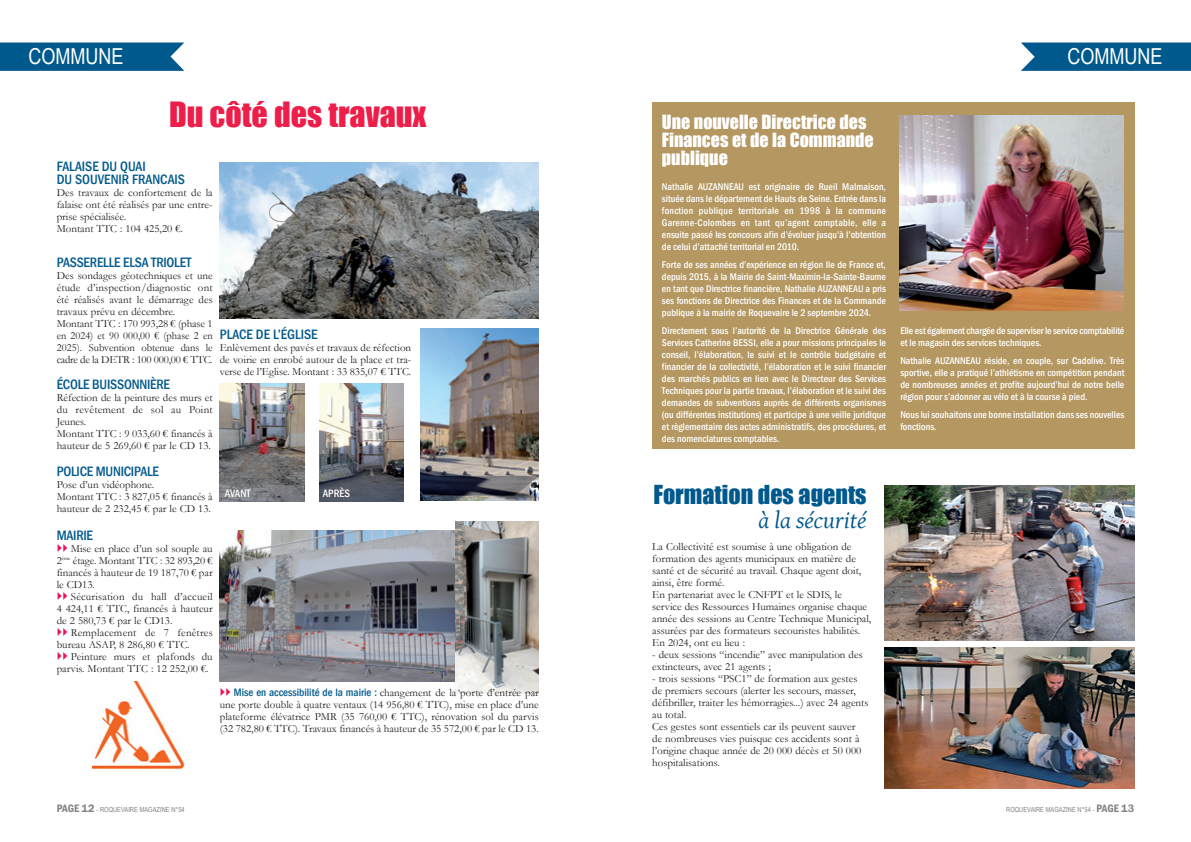
<style>
.page{position:relative;width:1191px;height:842px;background:#fff}
.page>*{position:absolute;margin:0;border:0;box-sizing:border-box;transform-origin:0 0}
.t1{font:32px "Impact";color:#ed1f4a}
.t2{font:24px "Impact";color:#00598c}
.t3{font:italic 24px "Gentium Basic";color:#00598c}
.t4{font:22px "Arial Narrow";color:#fff}
.t5{font:18px/18px "Impact";color:#fff}
.t6{font:500 condensed 14px "Franklin Gothic";letter-spacing:-.015em;color:#00598c}
.t7{font:11px/12px "Garamond";color:#231f20;text-align:justify}
.t8{font:11px/12px "Garamond";letter-spacing:.02em;color:#231f20}
.t9{font:500 condensed 11px "Franklin Gothic";color:#fff}
.t10{font:500 condensed 10px/12px "Franklin Gothic";color:#fff;text-align:justify}
.t11{font:7px "Arial Narrow";color:#808285}
.s1{font-family:"Fn T Basic Shapes 1";color:#ed1255}
.s2{font-family:"Franklin Gothic";font-weight:600;font-stretch:condensed;font-size:11px}
.s3{font-family:"Franklin Gothic";font-weight:600;font-size:11px}
.s4{font-family:"Franklin Gothic";font-weight:500;font-stretch:condensed;color:#00598c}
</style>
<div class="page">
<svg style="left:0;top:43px;width:184px;height:28px;background:#0a5f90"></svg>
<svg style="left:1021px;top:43px;width:170px;height:28px;background:#0b6091"></svg>
<img style="left:220px;top:530px;width:236px;height:152px">
<img style="left:92px;top:681px;width:94px;height:88px">
<img style="left:220px;top:383px;width:84px;height:118px">
<img style="left:220px;top:162px;width:318px;height:156px">
<div style="left:652px;top:102px;width:482px;height:347px;background:#b49761"></div>
<img style="left:899px;top:116px;width:224px;height:195px">
<img style="left:420px;top:329px;width:118px;height:171px">
<img style="left:319px;top:383px;width:84px;height:118px">
<img style="left:884px;top:486px;width:250px;height:154px">
<img style="left:884px;top:648px;width:250px;height:140px">
<img style="left:456px;top:522px;width:83px;height:171px">
<p class="t4" style="left:28px;top:44px;width:97px">COMMUNE</p>
<p class="t1" style="left:169px;top:95px;width:259px">Du côté des travaux</p>
<p class="t6" style="left:57px;top:159px;width:91px">FALAISE DU QUAI</p>
<p class="t6" style="left:57px;top:172px;width:130px">DU SOUVENIR FRANCAIS</p>
<p class="t7" style="left:57px;top:187px;width:157px">Des travaux de confortement de la falaise ont été réalisés par une entre&shy;prise spécialisée.</p>
<p class="t7" style="left:57px;top:223px;width:128px">Montant TTC : 104 425,20 €.</p>
<p class="t6" style="left:57px;top:254px;width:136px">PASSERELLE ELSA TRIOLET</p>
<p class="t7" style="left:57px;top:270px;width:157px">Des sondages géotechniques et une étude d’inspection/diagnostic ont été réalisés avant le démarrage des travaux prévu en décembre.</p>
<p class="t7" style="left:57px;top:318px;width:157px">Montant TTC : 170 993,28 € (phase 1 en 2024) et 90 000,00 € (phase 2 en 2025). Subvention obtenue dans le cadre de la DETR : 100 000,00 € TTC.</p>
<p class="t6" style="left:220px;top:326px;width:99px">PLACE DE L’ÉGLISE</p>
<p class="t7" style="left:220px;top:342px;width:193px">Enlèvement des pavés et travaux de réfection de voirie en enrobé autour de la place et tra&shy;verse de l’Eglise. Montant : 33 835,07 € TTC.</p>
<p class="t6" style="left:57px;top:376px;width:115px">ÉCOLE BUISSONNIÈRE</p>
<p class="t7" style="left:57px;top:392px;width:157px">Réfection de la peinture des murs et du revêtement de sol au Point Jeunes.</p>
<p class="t7" style="left:57px;top:428px;width:157px">Montant TTC : 9 033,60 € financés à hauteur de 5 269,60 € par le CD 13.</p>
<p class="t6" style="left:57px;top:464px;width:104px">POLICE MUNICIPALE</p>
<p class="t7" style="left:57px;top:479px;width:99px">Pose d’un vidéophone.</p>
<p class="t7" style="left:57px;top:491px;width:157px">Montant TTC : 3 827,05 € financés à hauteur de 2 232,45 € par le CD 13.</p>
<p class="t9" style="left:225px;top:487px;width:27px">AVANT</p>
<p class="t9" style="left:323px;top:487px;width:29px">APRÈS</p>
<p class="t6" style="left:57px;top:527px;width:38px">MAIRIE</p>
<p class="t7" style="left:57px;top:543px;width:157px"><span class="s1">ZZ</span> Mise en place d’un sol souple au 2<sup>ème</sup> étage. Montant TTC : 32 893,20 € financés à hauteur de 19 187,70 € par le CD13.</p>
<p class="t7" style="left:57px;top:591px;width:157px"><span class="s1">ZZ</span> Sécurisation du hall d’accueil 4 424,11 € TTC, financés à hauteur de 2 580,73 € par le CD13.</p>
<p class="t8" style="left:57px;top:627px;width:157px"><span class="s1">ZZ</span> Remplacement de 7 fenêtres bureau ASAP, 8 286,80 € TTC.</p>
<p class="t7" style="left:57px;top:651px;width:157px"><span class="s1">ZZ</span> Peinture murs et plafonds du parvis. Montant TTC : 12 252,00 €.</p>
<p class="t11" style="left:57px;top:805px;width:130px"><span class="s2">PAGE</span> <span class="s3">12</span> - ROQUEVAIRE MAGAZINE N°54</p>
<p class="t7" style="left:220px;top:686px;width:320px"><span class="s1">ZZ</span> <span class="s4">Mise en accessibilité de la mairie :</span> changement de la porte d’entrée par une porte double à quatre ventaux (14 956,80 € TTC), mise en place d’une plateforme élévatrice PMR (35 760,00 € TTC), rénovation sol du parvis (32 782,80 € TTC). Travaux financés à hauteur de 35 572,00 € par le CD 13.</p>
<p class="t4" style="left:1067px;top:44px;width:97px">COMMUNE</p>
<p class="t5" style="left:662px;top:113px;width:213px">Une nouvelle Directrice des<br>Finances et de la Commande publique</p>
<p class="t10" style="left:662px;top:180px;width:225px">Nathalie AUZANNEAU est originaire de Rueil Malmaison, située dans le département de Hauts de Seine. Entrée dans la fonction publique territoriale en 1998 à la commune Garenne-Colombes en tant qu’agent comptable, elle a ensuite passé les concours afin d’évoluer jusqu’à l’obtention de celui d’attaché territorial en 2010.</p>
<p class="t10" style="left:662px;top:258px;width:225px">Forte de ses années d’expérience en région Ile de France et, depuis 2015, à la Mairie de Saint-Maximin-la-Sainte-Baume en tant que Directrice financière, Nathalie AUZANNEAU a pris ses fonctions de Directrice des Finances et de la Commande publique à la mairie de Roquevaire le 2 septembre 2024.</p>
<p class="t10" style="left:662px;top:324px;width:226px">Directement sous l’autorité de la Directrice Générale des Services Catherine BESSI, elle a pour missions principales le conseil, l’élaboration, le suivi et le contrôle budgétaire et financier de la collectivité, l’élaboration et le suivi financier des marchés publics en lien avec le Directeur des Services Techniques pour la partie travaux, l’élaboration et le suivi des demandes de subventions auprès de différents organismes (ou différentes institutions) et participe à une veille juridique et règlementaire des actes administratifs, des procédures, et des nomenclatures comptables.</p>
<p class="t10" style="left:900px;top:324px;width:225px">Elle est également chargée de superviser le service comptabilité et le magasin des services techniques.</p>
<p class="t10" style="left:900px;top:354px;width:225px">Nathalie AUZANNEAU réside, en couple, sur Cadolive. Très sportive, elle a pratiqué l’athlétisme en compétition pendant de nombreuses années et profite aujourd’hui de notre belle région pour s’adonner au vélo et à la course à pied.</p>
<p class="t10" style="left:900px;top:408px;width:225px">Nous lui souhaitons une bonne installation dans ses nouvelles fonctions.</p>
<p class="t2" style="left:653px;top:480px;width:215px">Formation des agents</p>
<p class="t3" style="left:758px;top:507px;width:110px">à la sécurité</p>
<p class="t7" style="left:652px;top:541px;width:201px">La Collectivité est soumise à une obligation de</p>
<p class="t7" style="left:652px;top:553px;width:211px;text-align:left">formation des agents municipaux en matière de santé et de sécurité au travail. Chaque agent doit, ainsi, être formé.</p>
<p class="t7" style="left:652px;top:589px;width:191px">En partenariat avec le CNFPT et le SDIS, le</p>
<p class="t7" style="left:652px;top:601px;width:221px;text-align:left">service des Ressources Humaines organise chaque année des sessions au Centre Technique Municipal, assurées par des formateurs secouristes habilités.</p>
<p class="t7" style="left:652px;top:637px;width:94px">En 2024, ont eu lieu :</p>
<p class="t7" style="left:652px;top:649px;width:212px">- deux sessions “incendie” avec manipulation des extincteurs, avec 21 agents ;</p>
<p class="t7" style="left:652px;top:673px;width:207px">- trois sessions “PSC1” de formation aux gestes</p>
<p class="t7" style="left:652px;top:685px;width:218px;text-align:left">de premiers secours (alerter les secours, masser, défibriller, traiter les hémorragies...) avec 24 agents au total.</p>
<p class="t7" style="left:652px;top:721px;width:205px">Ces gestes sont essentiels car ils peuvent sauver</p>
<p class="t7" style="left:652px;top:733px;width:211px;text-align:left">de nombreuses vies puisque ces accidents sont à l’origine chaque année de 20 000 décès et 50 000 hospitalisations.</p>
<p class="t11" style="left:1006px;top:805px;width:129px">ROQUEVAIRE MAGAZINE N°54 - <span class="s2">PAGE</span> <span class="s3">13</span></p>
</div>
